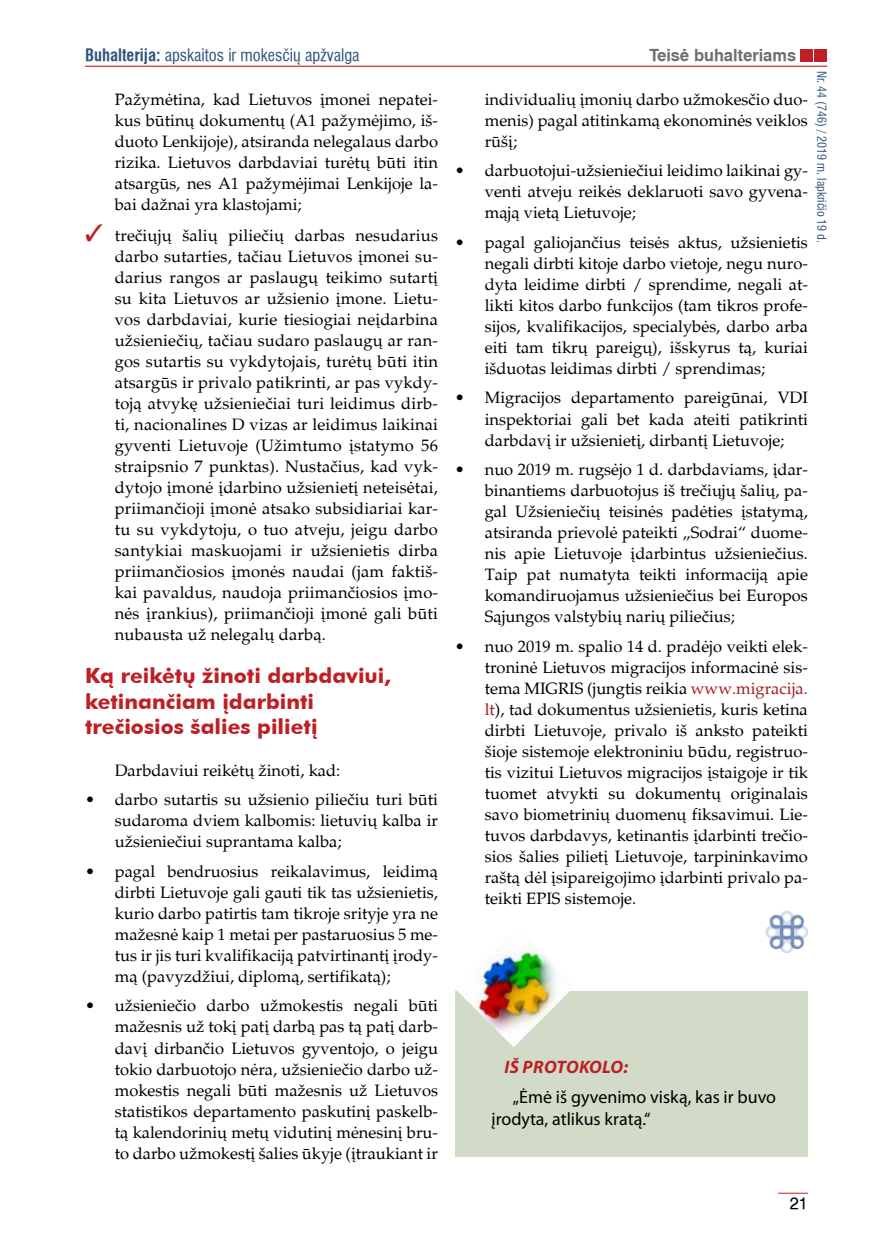
<style>
.page{position:relative;width:893px;height:1234px;background:#fff}
.page>*{position:absolute;margin:0;border:0;box-sizing:border-box;transform-origin:0 0}
.t1{font:700 21px/25.2px "Futura LT";color:#be1f24}
.t2{font:18px/21.6px "Myriad Pro";color:#000}
.t3{font:italic 700 18px "Myriad Pro";letter-spacing:.02em;color:#be1f24}
.t4{font:16.5px/21px "Palatino LT";color:#000;text-align:justify}
.t5{font:condensed 16.5px "Helvetica LT";color:#31537e}
.t6{font:16.5px "Helvetica LT Bold";color:#6d6f71}
.t7{font:16.5px "Helvetica LT";color:#000}
.t8{font:condensed 12px "Helvetica LT";color:#31537e}
.s1{font-weight:700}
.s2{color:#a71c20}
</style>
<div class="page">
<div style="left:814px;top:49px;width:13px;height:13px;background:#be1f24"></div>
<div style="left:800px;top:49px;width:13px;height:13px;background:#be1f24"></div>
<hr style="left:85px;top:66px;width:742px;height:1px;background:#be1f24">
<hr style="left:778px;top:1192px;width:30px;height:1px;background:#be1f24">
<div style="left:455px;top:990px;width:353px;height:166px;background:#d1dbc7"></div>
<img style="left:456px;top:945px;width:120px;height:102px">
<img style="left:765px;top:910px;width:43px;height:42px">
<p class="t5" style="left:85px;top:44px;width:276px"><span class="s1">Buhalterija:</span> apskaitos ir mokesčių apžvalga</p>
<p class="t6" style="left:649px;top:45px;width:148px">Teisė buhalteriams</p>
<p class="t4" style="left:115px;top:89px;width:325px">Pažymėtina, kad Lietuvos įmonei nepatei&shy;kus būtinų dokumentų (A1 pažymėjimo, iš&shy;duoto Lenkijoje), atsiranda nelegalaus darbo rizika. Lietuvos darbdaviai turėtų būti itin atsargūs, nes A1 pažymėjimai Lenkijoje la&shy;bai dažnai yra klastojami;</p>
<p class="t4" style="left:115px;top:225px;width:325px">trečiųjų šalių piliečių darbas nesudarius darbo sutarties, tačiau Lietuvos įmonei su&shy;darius rangos ar paslaugų teikimo sutartį su kita Lietuvos ar užsienio įmone. Lietu&shy;vos darbdaviai, kurie tiesiogiai neįdarbina užsieniečių, tačiau sudaro paslaugų ar ran&shy;gos sutartis su vykdytojais, turėtų būti itin atsargūs ir privalo patikrinti, ar pas vykdy&shy;toją atvykę užsieniečiai turi leidimus dirb&shy;ti, nacionalines D vizas ar leidimus laikinai gyventi Lietuvoje (Užimtumo įstatymo 56 straipsnio 7 punktas). Nustačius, kad vyk&shy;dytojo įmonė įdarbino užsienietį neteisėtai, priimančioji įmonė atsako subsidiariai kar&shy;tu su vykdytoju, o tuo atveju, jeigu darbo santykiai maskuojami ir užsienietis dirba priimančiosios įmonės naudai (jam faktiš&shy;kai pavaldus, naudoja priimančiosios įmo&shy;nės įrankius), priimančioji įmonė gali būti nubausta už nelegalų darbą.</p>
<p class="t1" style="left:85px;top:662px;width:307px">Ką reikėtų žinoti darbdaviui, ketinančiam įdarbinti trečiosios šalies pilietį</p>
<p class="t4" style="left:115px;top:759px;width:227px">Darbdaviui reikėtų žinoti, kad:</p>
<p class="t4" style="left:115px;top:789px;width:325px;text-indent:-30px">• darbo sutartis su užsienio piliečiu turi būti sudaroma dviem kalbomis: lietuvių kalba ir užsieniečiui suprantama kalba;</p>
<p class="t4" style="left:115px;top:860px;width:325px;text-indent:-30px">• pagal bendruosius reikalavimus, leidimą dirbti Lietuvoje gali gauti tik tas užsienietis, kurio darbo patirtis tam tikroje srityje yra ne mažesnė kaip 1 metai per pastaruosius 5 me&shy;tus ir jis turi kvalifikaciją patvirtinantį įrody&shy;mą (pavyzdžiui, diplomą, sertifikatą);</p>
<p class="t4" style="left:115px;top:995px;width:325px;text-indent:-30px">• užsieniečio darbo užmokestis negali būti mažesnis už tokį patį darbą pas tą patį darb&shy;davį dirbančio Lietuvos gyventojo, o jeigu tokio darbuotojo nėra, užsieniečio darbo už&shy;mokestis negali būti mažesnis už Lietuvos statistikos departamento paskutinį paskelb&shy;tą kalendorinių metų vidutinį mėnesinį bru&shy;to darbo užmokestį šalies ūkyje (įtraukiant ir</p>
<p class="t8" style="left:830px;top:71px;width:173px;rotate:90deg">Nr. 44 (746) / 2019 m. lapkričio 19 d.</p>
<p class="t4" style="left:485px;top:89px;width:325px">individualių įmonių darbo užmokesčio duo&shy;menis) pagal atitinkamą ekonominės veiklos rūšį;</p>
<p class="t4" style="left:485px;top:160px;width:325px;text-indent:-30px">• darbuotojui-užsieniečiui leidimo laikinai gy&shy;venti atveju reikės deklaruoti savo gyvena&shy;mąją vietą Lietuvoje;</p>
<p class="t4" style="left:485px;top:232px;width:325px;text-indent:-30px">• pagal galiojančius teisės aktus, užsienietis negali dirbti kitoje darbo vietoje, negu nuro&shy;dyta leidime dirbti / sprendime, negali at&shy;likti kitos darbo funkcijos (tam tikros profe&shy;sijos, kvalifikacijos, specialybės, darbo arba eiti tam tikrų pareigų), išskyrus tą, kuriai išduotas leidimas dirbti / sprendimas;</p>
<p class="t4" style="left:485px;top:387px;width:325px;text-indent:-30px">• Migracijos departamento pareigūnai, VDI inspektoriai gali bet kada ateiti patikrinti darbdavį ir užsienietį, dirbantį Lietuvoje;</p>
<p class="t4" style="left:485px;top:459px;width:325px;text-indent:-30px">• nuo 2019 m. rugsėjo 1 d. darbdaviams, įdar&shy;binantiems darbuotojus iš trečiųjų šalių, pa&shy;gal Užsieniečių teisinės padėties įstatymą, atsiranda prievolė pateikti „Sodrai“ duome&shy;nis apie Lietuvoje įdarbintus užsieniečius.<br>Taip pat numatyta teikti informaciją apie komandiruojamus užsieniečius bei Europos Sąjungos valstybių narių piliečius;</p>
<p class="t4" style="left:485px;top:635px;width:325px;text-indent:-30px">• nuo 2019 m. spalio 14 d. pradėjo veikti elek&shy;troninė Lietuvos migracijos informacinė sis&shy;tema MIGRIS (jungtis reikia <span class="s2">www.migracija. lt</span>), tad dokumentus užsienietis, kuris ketina dirbti Lietuvoje, privalo iš anksto pateikti šioje sistemoje elektroniniu būdu, registruo&shy;tis vizitui Lietuvos migracijos įstaigoje ir tik tuomet atvykti su dokumentų originalais savo biometrinių duomenų fiksavimui. Lie&shy;tuvos darbdavys, ketinantis įdarbinti trečio&shy;sios šalies pilietį Lietuvoje, tarpininkavimo raštą dėl įsipareigojimo įdarbinti privalo pa&shy;teikti EPIS sistemoje.</p>
<p class="t3" style="left:504px;top:1055px;width:125px">IŠ PROTOKOLO:</p>
<p class="t2" style="left:492px;top:1086px;width:286px;text-indent:21px">„Ėmė iš gyvenimo viską, kas ir buvo įrodyta, atlikus kratą.“</p>
<p class="t7" style="left:790px;top:1192px;width:20px">21</p>
</div>
